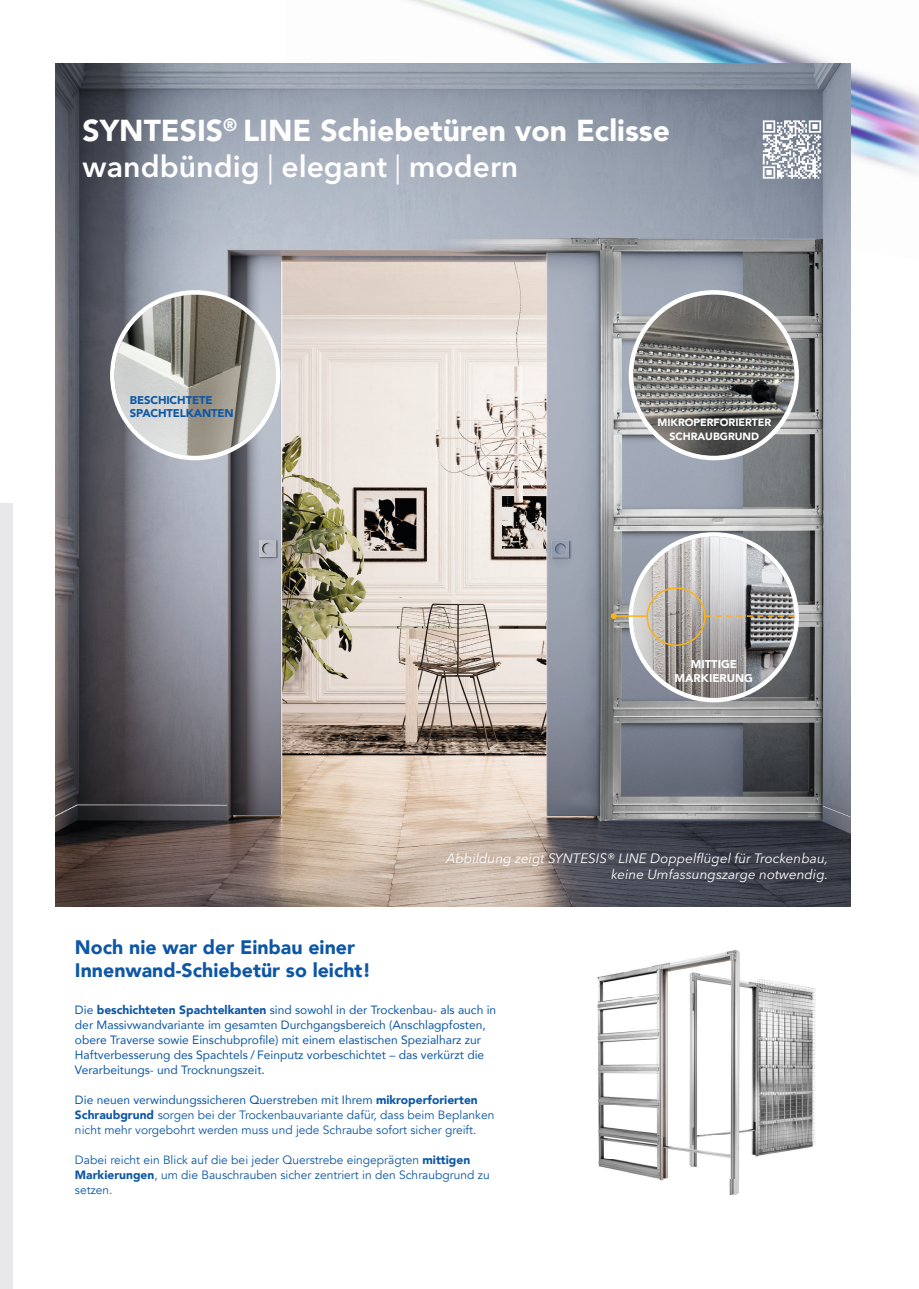
<style>
.page{position:relative;width:919px;height:1289px;background:#fff}
.page>*{position:absolute;margin:0;border:0;box-sizing:border-box;transform-origin:0 0}
.t1{font:900 30px "Avenir LT Std";color:#fff}
.t2{font:600 30px "Avenir Next LT Pro";color:#fff}
.t3{font:900 19.5px/23.4px "Avenir";color:#0d57a5}
.t4{font:italic 13.5px/16.2px "Avenir Next LT Pro";color:#fff;text-align:right}
.t5{font:12px/15px "Avenir";color:#0d57a5}
.t6{font:12px/15px "Avenir";color:#0d57a5}
.t7{font:900 11.25px/13.5px "Avenir";letter-spacing:-.01em;color:#0d57a5}
.t8{font:900 11.25px/13.5px "Avenir";color:#fff;text-align:center}
.t9{font:900 10.5px/13.5px "Avenir";color:#fff;text-align:center}
.s1{font-weight:400}
.s2{font-weight:900}
.s3{font-style:inherit}
</style>
<div class="page">
<img style="left:286px;top:0;width:632px;height:260px">
<img style="left:55px;top:64px;width:795px;height:842px">
<img style="left:114px;top:294px;width:162px;height:162px;border-radius:81px">
<div style="left:110px;top:290px;width:170px;height:170px;border:4px solid #fff;border-radius:50%"></div>
<img style="left:633px;top:294px;width:161px;height:162px;border-radius:81px">
<div style="left:628px;top:290px;width:170px;height:170px;border:4px solid #fff;border-radius:50%"></div>
<img style="left:633px;top:536px;width:161px;height:162px;border-radius:81px">
<div style="left:628px;top:532px;width:170px;height:170px;border:4px solid #fff;border-radius:50%"></div>
<img style="left:663px;top:961px;width:153px;height:217px">
<img style="left:597px;top:961px;width:80px;height:36px">
<img style="left:682px;top:950px;width:58px;height:11px">
<img style="left:597px;top:997px;width:66px;height:162px">
<img style="left:598px;top:1159px;width:79px;height:22px">
<img style="left:729px;top:1178px;width:10px;height:18px">
<div style="left:0;top:504px;width:13px;height:784px;background:#e8e8ea"></div>
<svg style="left:762px;top:120px;width:59px;height:59px"></svg>
<hr style="left:613px;top:615px;width:34px;height:2px;background:#fbb215">
<svg style="left:610px;top:613px;width:6px;height:6px"></svg>
<svg style="left:705px;top:615px;width:89px;height:2px"></svg>
<div style="left:646px;top:587px;width:59px;height:59px;border:2px solid #fbb215;border-radius:50%"></div>
<h1 class="t1" style="left:83px;top:112px;width:589px">SYNTESIS<sup>®</sup> LINE Schiebetüren von Eclisse</h1>
<h1 class="t2" style="left:83px;top:148px;width:437px">wandbündig <span class="s1">|</span> elegant <span class="s1">|</span> modern</h1>
<p class="t7" style="left:130px;top:393px;width:105px">BESCHICHTETE<br>SPACHTELKANTEN</p>
<p class="t9" style="left:657px;top:415px;width:115px">MIKROPERFORIERTER<br>SCHRAUBGRUND</p>
<p class="t8" style="left:674px;top:657px;width:80px">MITTIGE<br>MARKIERUNG</p>
<p class="t4" style="left:446px;top:849px;width:384px">Abbildung zeigt SYNTESIS® LINE Doppelflügel für Trockenbau, keine Umfassungszarge notwendig.</p>
<h2 class="t3" style="left:75px;top:934px;width:298px">Noch nie war der Einbau einer<br>Innenwand-Schiebetür so leicht!</h2>
<p class="t6" style="left:75px;top:1001px;width:423px">Die <span class="s2">beschichteten Spachtelkanten</span> sind sowohl in der Trockenbau- als auch in der Massivwandvariante im gesamten Durchgangsbereich (Anschlagpfosten, obere Traverse sowie Einschubprofile) mit einem elastischen Spezialharz zur Haftverbesserung des Spachtels / Feinputz vorbeschichtet – das verkürzt die Verarbeitungs- und Trocknungszeit.</p>
<p class="t5" style="left:75px;top:1092px;width:421px"><span class="s3">Die neuen verwindungssicheren Querstreben mit Ihrem</span> <span class="s2">mikroperforierten<br>Schraubgrund</span> sorgen bei der Trockenbauvariante dafür, dass beim Beplanken nicht mehr vorgebohrt werden muss und jede Schraube sofort sicher greift.</p>
<p class="t5" style="left:75px;top:1152px;width:416px">Dabei reicht ein Blick auf die bei jeder Querstrebe eingeprägten <span class="s2">mittigen<br>Markierungen</span>, um die Bauschrauben sicher zentriert in den Schraubgrund zu setzen.</p>
</div>
